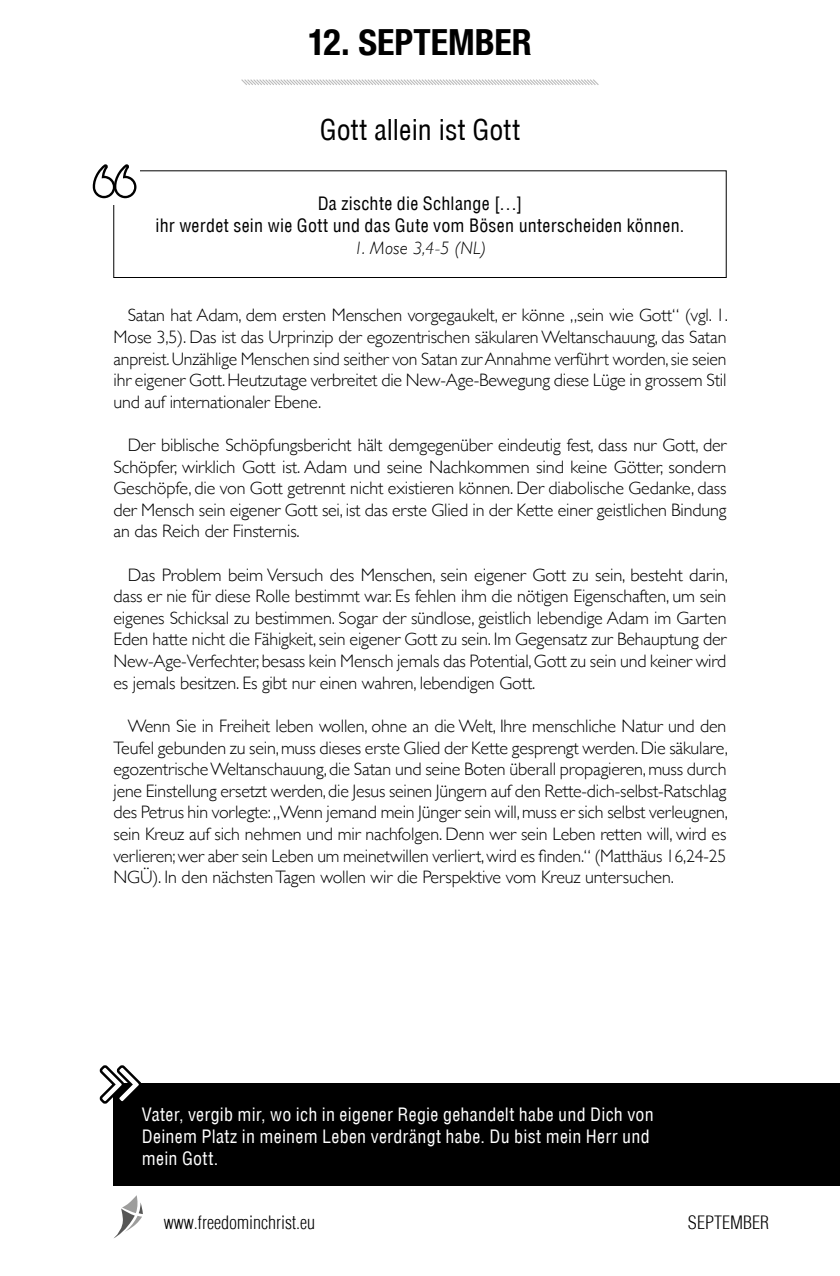
<style>
.page{position:relative;width:840px;height:1276px;background:#fff}
.page>*{position:absolute;margin:0;border:0;box-sizing:border-box;transform-origin:0 0}
.t1{font:700 condensed 36px "Helvetica Neue";color:#000}
.t2{font:condensed 28px "Helvetica";letter-spacing:.005em;color:#000}
.t3{font:300 18px/21.6px "Gill Sans";letter-spacing:-.01em;color:#000;text-align:justify}
.t4{font:condensed 18px/22px "Helvetica";letter-spacing:.015em;color:#fff}
.t5{font:condensed 18px/22px "Helvetica";letter-spacing:.015em;color:#000;text-align:center}
.t6{font:300 condensed 18px "Helvetica";color:#000}
.t7{font:italic 300 18px "Gill Sans";letter-spacing:.015em;color:#000}
</style>
<div class="page">
<svg style="left:114px;top:1195px;width:29px;height:43px"></svg>
<svg style="left:241px;top:79px;width:358px;height:6px"></svg>
<div style="left:113px;top:171px;width:613px;height:107px;border:1px solid #000"></div>
<div style="left:113px;top:1083px;width:726px;height:102px;background:#000"></div>
<svg style="left:99px;top:1065px;width:42px;height:39px"></svg>
<div style="left:92px;top:157px;width:47px;height:48px;background:#fff"></div>
<svg style="left:93px;top:164px;width:43px;height:34px"></svg>
<h1 class="t1" style="left:308px;top:20px;width:225px">12. SEPTEMBER</h1>
<h2 class="t2" style="left:319px;top:113px;width:202px">Gott allein ist Gott</h2>
<p class="t5" style="left:155px;top:192px;width:530px">Da zischte die Schlange […]<br>ihr werdet sein wie Gott und das Gute vom Bösen unterscheiden können.</p>
<p class="t7" style="left:353px;top:238px;width:134px">1. Mose 3,4-5 (NL)</p>
<p class="t3" style="left:113px;top:304px;width:615px;text-indent:14px">Satan hat Adam, dem ersten Menschen vorgegaukelt, er könne „sein wie Gott“ (vgl. 1.<br>Mose 3,5). Das ist das Urprinzip der egozentrischen säkularen Weltanschauung, das Satan anpreist. Unzählige Menschen sind seither von Satan zur Annahme verführt worden, sie seien ihr eigener Gott. Heutzutage verbreitet die New-Age-Bewegung diese Lüge in grossem Stil und auf internationaler Ebene.</p>
<p class="t3" style="left:113px;top:433px;width:614px;text-indent:14px">Der biblische Schöpfungsbericht hält demgegenüber eindeutig fest, dass nur Gott, der Schöpfer, wirklich Gott ist. Adam und seine Nachkommen sind keine Götter, sondern Geschöpfe, die von Gott getrennt nicht existieren können. Der diabolische Gedanke, dass der Mensch sein eigener Gott sei, ist das erste Glied in der Kette einer geistlichen Bindung an das Reich der Finsternis.</p>
<p class="t3" style="left:113px;top:563px;width:615px;text-indent:14px">Das Problem beim Versuch des Menschen, sein eigener Gott zu sein, besteht darin, dass er nie für diese Rolle bestimmt war. Es fehlen ihm die nötigen Eigenschaften, um sein eigenes Schicksal zu bestimmen. Sogar der sündlose, geistlich lebendige Adam im Garten Eden hatte nicht die Fähigkeit, sein eigener Gott zu sein. Im Gegensatz zur Behauptung der New-Age-Verfechter, besass kein Mensch jemals das Potential, Gott zu sein und keiner wird es jemals besitzen. Es gibt nur einen wahren, lebendigen Gott.</p>
<p class="t3" style="left:113px;top:714px;width:615px;text-indent:14px">Wenn Sie in Freiheit leben wollen, ohne an die Welt, Ihre menschliche Natur und den Teufel gebunden zu sein, muss dieses erste Glied der Kette gesprengt werden. Die säkulare, egozentrische Weltanschauung, die Satan und seine Boten überall propagieren, muss durch jene Einstellung ersetzt werden, die Jesus seinen Jüngern auf den Rette-dich-selbst-Ratschlag des Petrus hin vorlegte: „Wenn jemand mein Jünger sein will, muss er sich selbst verleugnen, sein Kreuz auf sich nehmen und mir nachfolgen. Denn wer sein Leben retten will, wird es verlieren; wer aber sein Leben um meinetwillen verliert, wird es finden.“ (Matthäus 16,24-25<br>NGÜ). In den nächsten Tagen wollen wir die Perspektive vom Kreuz untersuchen.</p>
<p class="t4" style="left:142px;top:1103px;width:513px">Vater, vergib mir, wo ich in eigener Regie gehandelt habe und Dich von<br>Deinem Platz in meinem Leben verdrängt habe. Du bist mein Herr und mein Gott.</p>
<p class="t6" style="left:164px;top:1211px;width:152px">www.freedominchrist.eu</p>
<p class="t6" style="left:687px;top:1211px;width:82px">SEPTEMBER</p>
</div>
